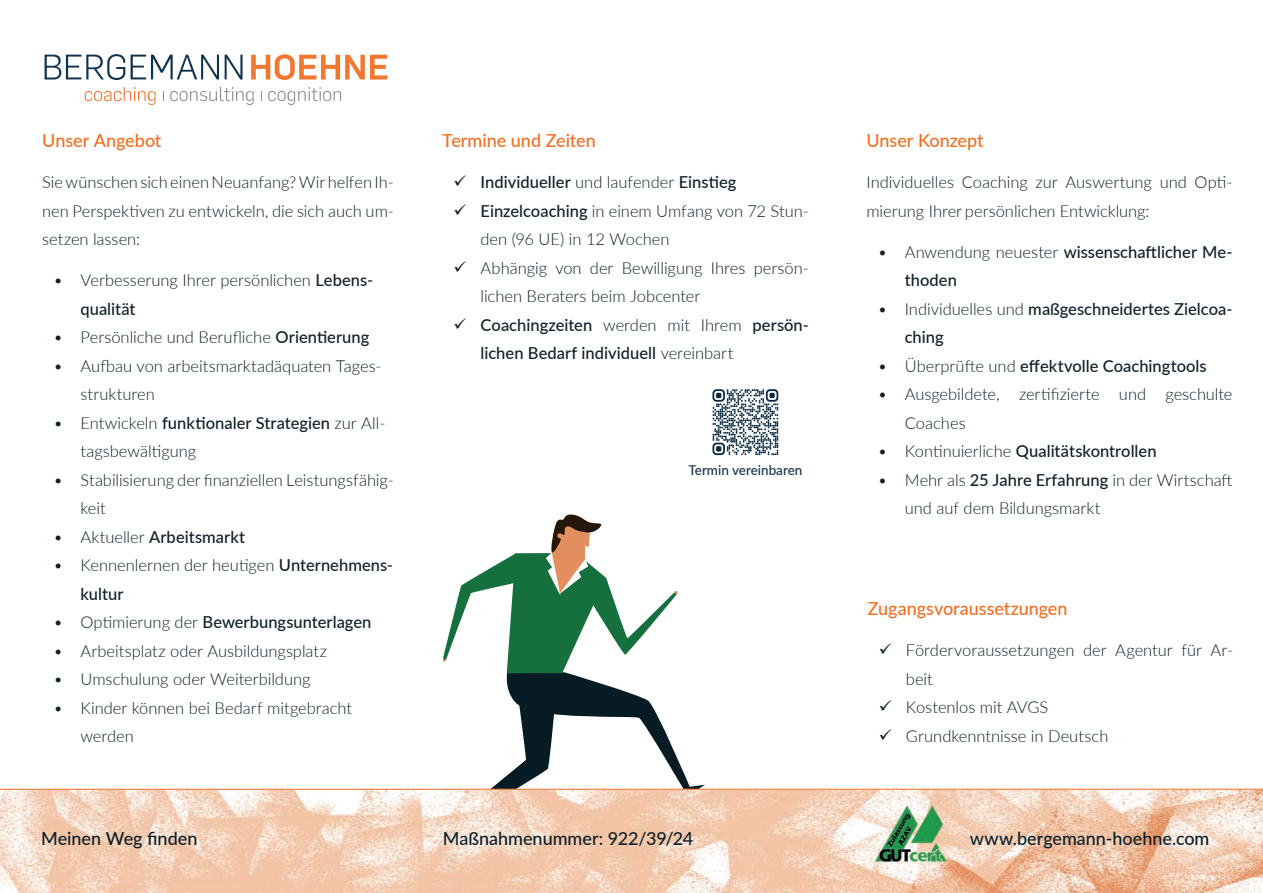
<style>
.page{position:relative;width:1263px;height:893px;background:#fff}
.page>*{position:absolute;margin:0;border:0;box-sizing:border-box;transform-origin:0 0}
.t1{font:500 18px "Lato";color:#0f1f27}
.t2{font:500 18px "Lato";letter-spacing:-.005em;color:#f36e21}
.t3{font:300 16.5px/28.5px "Lato";color:#0f1f27}
.t4{font:500 16.5px/28.5px "Lato";letter-spacing:.005em;color:#0f1f27}
.t5{font:500 13.5px "Lato";color:#16324c}
.s1{font-weight:500}
.s2{font-weight:300}
</style>
<div class="page">
<img style="left:0;top:790px;width:1263px;height:103px">
<svg style="left:443px;top:514px;width:262px;height:275px"></svg>
<img style="left:867px;top:801px;width:88px;height:63px">
<hr style="left:0;top:789px;width:1263px;height:1px;background:#f37932">
<svg style="left:712px;top:389px;width:67px;height:67px"></svg>
<svg style="left:45px;top:54px;width:80px;height:26px"></svg>
<svg style="left:131px;top:55px;width:88px;height:24px"></svg>
<svg style="left:225px;top:55px;width:18px;height:24px"></svg>
<svg style="left:251px;top:54px;width:136px;height:26px"></svg>
<svg style="left:85px;top:87px;width:71px;height:18px"></svg>
<svg style="left:170px;top:87px;width:84px;height:18px"></svg>
<svg style="left:268px;top:87px;width:73px;height:18px"></svg>
<p class="t2" style="left:42px;top:127px;width:121px">Unser Angebot</p>
<p class="t3" style="left:42px;top:167px;width:353px;text-align:justify">Sie wünschen sich einen Neuanfang? Wir helfen Ih&shy;nen Perspektiven zu entwickeln, die sich auch um&shy;setzen lassen:</p>
<p class="t3" style="left:80px;top:266px;width:294px;text-indent:-27px">• Verbesserung Ihrer persönlichen <span class="s1">Lebens&shy;qualität</span></p>
<p class="t3" style="left:53px;top:323px;width:317px">• Persönliche und Berufliche <span class="s1">Orientierung</span></p>
<p class="t3" style="left:80px;top:351px;width:303px;text-indent:-27px">• Aufbau von arbeitsmarktadäquaten Tages&shy;strukturen</p>
<p class="t3" style="left:80px;top:408px;width:307px;text-indent:-27px">• Entwickeln <span class="s1">funktionaler Strategien</span> zur All&shy;tagsbewältigung</p>
<p class="t3" style="left:80px;top:465px;width:315px;text-indent:-27px">• Stabilisierung der finanziellen Leistungsfähig&shy;keit</p>
<p class="t4" style="left:53px;top:522px;width:193px"><span class="s2">• Aktueller</span> Arbeitsmarkt</p>
<p class="t3" style="left:80px;top:551px;width:314px;text-indent:-27px">• Kennenlernen der heutigen <span class="s1">Unternehmens&shy;kultur</span></p>
<p class="t4" style="left:53px;top:607px;width:319px"><span class="s2">• Optimierung der</span> Bewerbungsunterlagen</p>
<p class="t3" style="left:53px;top:636px;width:275px">• Arbeitsplatz oder Ausbildungsplatz</p>
<p class="t3" style="left:53px;top:665px;width:259px">• Umschulung oder Weiterbildung</p>
<p class="t3" style="left:80px;top:693px;width:273px;text-indent:-27px">• Kinder können bei Bedarf mitgebracht werden</p>
<p class="t2" style="left:442px;top:127px;width:155px">Termine und Zeiten</p>
<p class="t4" style="left:453px;top:167px;width:284px">✓ Individueller <span class="s2">und laufender</span> Einstieg</p>
<p class="t3" style="left:480px;top:196px;width:330px;text-indent:-27px">✓ <span class="s1">Einzelcoaching</span> in einem Umfang von 72 Stun&shy;den (96 UE) in 12 Wochen</p>
<p class="t3" style="left:480px;top:253px;width:330px;text-indent:-27px">✓ Abhängig von der Bewilligung Ihres persön&shy;lichen Beraters beim Jobcenter</p>
<p class="t4" style="left:480px;top:310px;width:330px;text-indent:-27px">✓ Coachingzeiten <span class="s2">werden mit Ihrem</span> persön&shy;lichen Bedarf individuell <span class="s2">vereinbart</span></p>
<p class="t5" style="left:688px;top:460px;width:115px">Termin vereinbaren</p>
<p class="t2" style="left:866px;top:127px;width:119px">Unser Konzept</p>
<p class="t3" style="left:866px;top:167px;width:367px">Individuelles Coaching zur Auswertung und Opti&shy;mierung Ihrer persönlichen Entwicklung:</p>
<p class="t4" style="left:905px;top:237px;width:329px;text-indent:-27px"><span class="s2">• Anwendung neuester</span> wissenschaftlicher Me&shy;thoden</p>
<p class="t4" style="left:905px;top:294px;width:329px;text-indent:-27px"><span class="s2">• Individuelles und</span> maßgeschneidertes Zielcoa&shy;ching</p>
<p class="t4" style="left:878px;top:351px;width:330px"><span class="s2">• Überprüfte und</span> effektvolle Coachingtools</p>
<p class="t3" style="left:905px;top:380px;width:329px;text-indent:-27px">• Ausgebildete, zertifizierte und geschulte<br>Coaches</p>
<p class="t4" style="left:878px;top:436px;width:280px"><span class="s2">• Kontinuierliche</span> Qualitätskontrollen</p>
<p class="t3" style="left:905px;top:465px;width:329px;text-indent:-27px">• Mehr als <span class="s1">25 Jahre Erfahrung</span> in der Wirtschaft und auf dem Bildungsmarkt</p>
<p class="t2" style="left:868px;top:595px;width:201px">Zugangsvoraussetzungen</p>
<p class="t3" style="left:906px;top:635px;width:329px;text-indent:-27px">✓ Fördervoraussetzungen der Agentur für Ar&shy;beit</p>
<p class="t3" style="left:879px;top:692px;width:171px">✓ Kostenlos mit AVGS</p>
<p class="t3" style="left:879px;top:721px;width:231px">✓ Grundkenntnisse in Deutsch</p>
<p class="t1" style="left:41px;top:826px;width:158px">Meinen Weg finden</p>
<p class="t1" style="left:443px;top:826px;width:252px">Maßnahmenummer: 922/39/24</p>
<p class="t1" style="left:970px;top:826px;width:241px">www.bergemann-hoehne.com</p>
</div>
